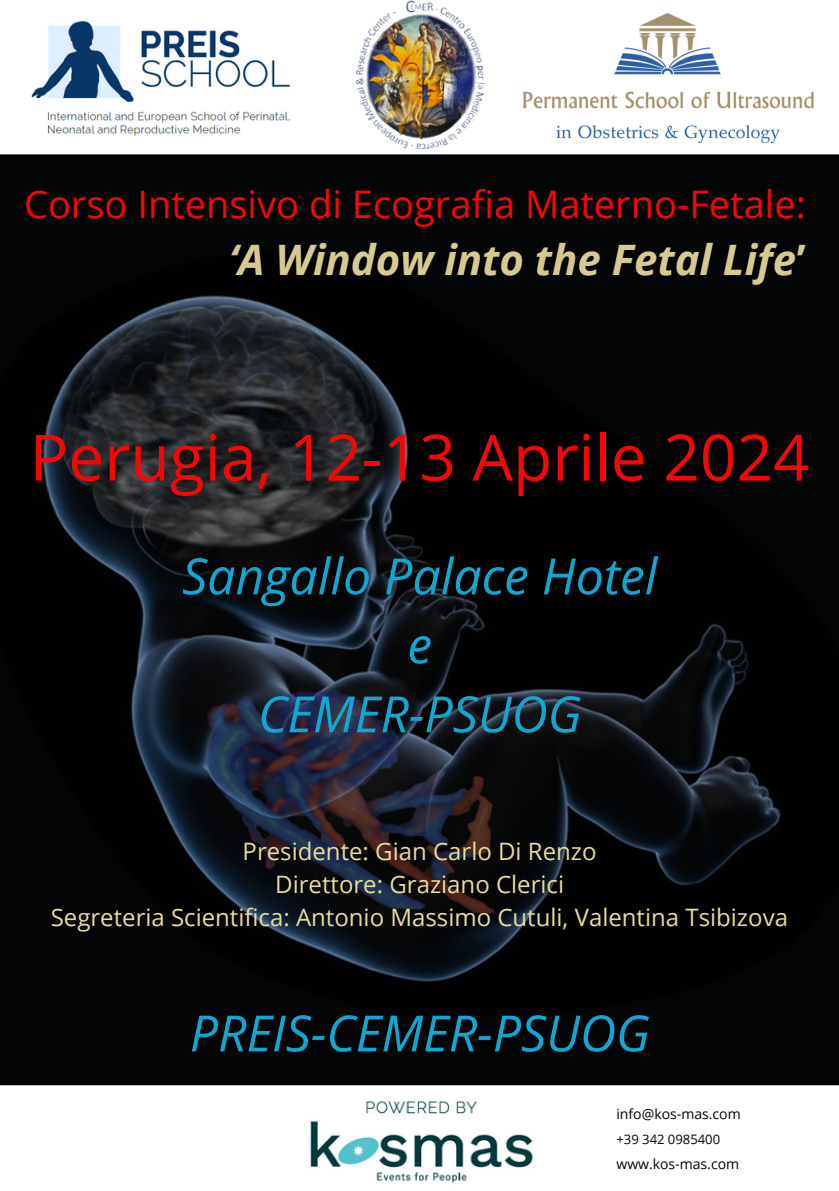
<style>
.page{position:relative;width:839px;height:1191px;background:#fff}
.page>*{position:absolute;margin:0;border:0;box-sizing:border-box;transform-origin:0 0}
.t1{font:64px "Open Sans";color:#f60605}
.t2{font:italic 50px/69px "Open Sans";color:#12a7d1;text-align:center}
.t3{font:italic 700 42px "Open Sans";color:#d7ca90}
.t4{font:38px "Open Sans";color:#f60605}
.t5{font:24px/33px "Open Sans";color:#e7dc9b;text-align:center}
.t6{font:14px "Open Sans";color:#030405}
.t7{font:13px "Open Sans";color:#030405}
.s1{font-style:normal}
</style>
<div class="page">
<div style="left:0;top:0;width:838px;height:1191px;background:#030405"></div>
<img style="left:43px;top:295px;width:738px;height:687px">
<div style="left:0;top:1085px;width:838px;height:106px;background:#fff"></div>
<div style="left:0;top:0;width:838px;height:154px;background:#fff"></div>
<img style="left:21px;top:13px;width:296px;height:129px">
<img style="left:285px;top:1087px;width:270px;height:104px">
<img style="left:354px;top:0;width:131px;height:149px">
<img style="left:523px;top:13px;width:290px;height:129px">
<h5 class="t4" style="left:24px;top:177px;width:783px">Corso Intensivo di Ecografia Materno-Fetale:</h5>
<h5 class="t3" style="left:229px;top:230px;width:578px">‘A Window into the Fetal Life<span class="s1">’</span></h5>
<h2 class="t1" style="left:30px;top:412px;width:781px">Perugia, 12-13 Aprile 2024</h2>
<p class="t2" style="left:182px;top:540px;width:476px">Sangallo Palace Hotel e<br>CEMER-PSUOG</p>
<h4 class="t5" style="left:51px;top:835px;width:738px">Presidente: Gian Carlo Di Renzo<br>Direttore: Graziano Clerici<br>Segreteria Scientifica: Antonio Massimo Cutuli, Valentina Tsibizova</h4>
<p class="t2" style="left:190px;top:997px;width:461px">PREIS-CEMER-PSUOG</p>
<p class="t6" style="left:616px;top:1104px;width:126px">info@kos-mas.com</p>
<h1 class="t7" style="left:616px;top:1130px;width:105px">+39 342 0985400</h1>
<h3 class="t6" style="left:616px;top:1154px;width:124px">www.kos-mas.com</h3>
</div>
